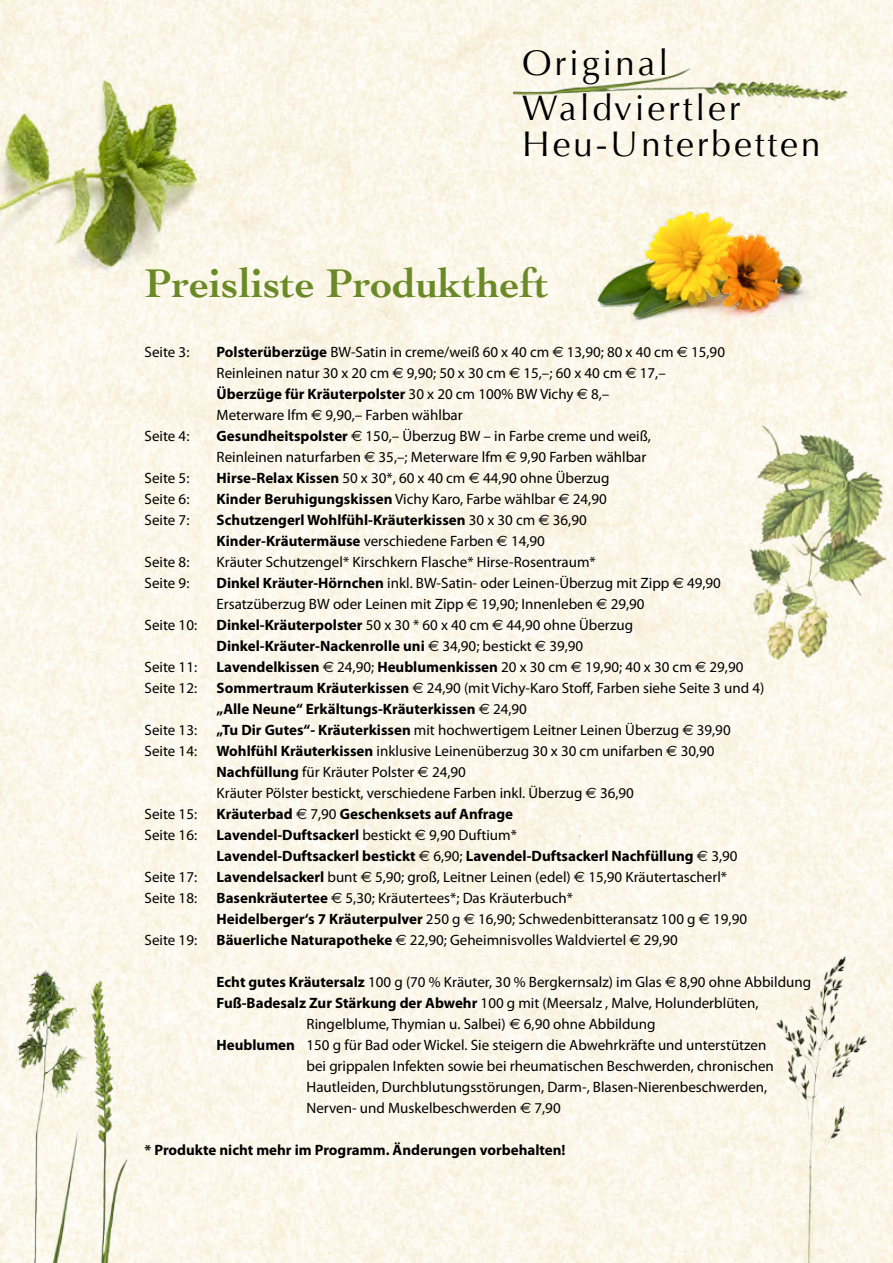
<style>
.page{position:relative;width:893px;height:1263px;background:#fff}
.page>*{position:absolute;margin:0;border:0;box-sizing:border-box;transform-origin:0 0}
.t1{font:700 42px "Cochin";color:#6a8a27}
.t2{font:35.55px/45.2px "Optima";letter-spacing:.08em;color:#000}
.t3{font:15px/21px "Myriad Pro";color:#000}
.t4{font:700 15px/21px "Myriad Pro";color:#000}
.s1{font-weight:700}
.s2{font-family:"Euro Sans"}
.s3{font-weight:400}
.s4{font-family:"Euro Sans";font-weight:400}
</style>
<div class="page">
<img style="left:0;top:0;width:893px;height:1263px">
<img style="left:0;top:62px;width:208px;height:213px">
<img style="left:513px;top:45px;width:356px;height:61px">
<img style="left:13px;top:951px;width:141px;height:312px">
<img style="left:773px;top:943px;width:115px;height:320px">
<img style="left:736px;top:403px;width:157px;height:282px">
<img style="left:590px;top:195px;width:227px;height:142px">
<h2 class="t2" style="left:522px;top:41px;width:220px">Original<br>Waldviertler</h2>
<h2 class="t2" style="left:522px;top:122px;width:300px">Heu-Unterbetten</h2>
<h1 class="t1" style="left:145px;top:258px;width:406px">Preisliste Produktheft</h1>
<p class="t3" style="left:145px;top:341px;width:46px">Seite 3:</p>
<p class="t3" style="left:217px;top:341px;width:510px"><span class="s1">Polsterüberzüge</span> BW-Satin in creme/weiß 60 x 40 cm <span class="s2">7</span> 13,90; 80 x 40 cm <span class="s2">7</span> 15,90<br>Reinleinen natur 30 x 20 cm <span class="s2">7</span> 9,90; 50 x 30 cm <span class="s2">7</span> 15,–; 60 x 40 cm <span class="s2">7</span> 17,– <span class="s1">Überzüge für Kräuterpolster</span> 30 x 20 cm 100% BW Vichy <span class="s2">7</span> 8,–<br>Meterware lfm <span class="s2">7</span> 9,90,– Farben wählbar</p>
<p class="t3" style="left:145px;top:425px;width:46px">Seite 4:</p>
<p class="t3" style="left:217px;top:425px;width:436px"><span class="s1">Gesundheitspolster</span> <span class="s2">7</span> 150,– Überzug BW – in Farbe creme und weiß,<br>Reinleinen naturfarben <span class="s2">7</span> 35,–; Meterware lfm <span class="s2">7</span> 9,90 Farben wählbar</p>
<p class="t3" style="left:145px;top:467px;width:46px">Seite 5:</p>
<p class="t3" style="left:217px;top:467px;width:395px"><span class="s1">Hirse-Relax Kissen</span> 50 x 30*, 60 x 40 cm <span class="s2">7</span> 44,90 ohne Überzug</p>
<p class="t3" style="left:145px;top:488px;width:46px">Seite 6:</p>
<p class="t3" style="left:217px;top:488px;width:392px"><span class="s1">Kinder Beruhigungskissen</span> Vichy Karo, Farbe wählbar <span class="s2">7</span> 24,90</p>
<p class="t3" style="left:145px;top:509px;width:46px">Seite 7:</p>
<p class="t4" style="left:217px;top:509px;width:372px">Schutzengerl Wohlfühl-Kräuterkissen <span class="s3">30 x 30 cm</span> <span class="s4">7</span> <span class="s3">36,90<br></span>Kinder-Kräutermäuse <span class="s3">verschiedene Farben</span> <span class="s4">7</span> <span class="s3">14,90</span></p>
<p class="t3" style="left:145px;top:551px;width:46px">Seite 8:</p>
<p class="t3" style="left:217px;top:551px;width:381px">Kräuter Schutzengel* Kirschkern Flasche* Hirse-Rosentraum*</p>
<p class="t3" style="left:145px;top:572px;width:46px">Seite 9:</p>
<p class="t3" style="left:217px;top:572px;width:506px"><span class="s1">Dinkel Kräuter-Hörnchen</span> inkl. BW-Satin- oder Leinen-Überzug mit Zipp <span class="s2">7</span> 49,90<br>Ersatzüberzug BW oder Leinen mit Zipp <span class="s2">7</span> 19,90; Innenleben <span class="s2">7</span> 29,90</p>
<p class="t3" style="left:145px;top:614px;width:54px">Seite 10:</p>
<p class="t4" style="left:217px;top:614px;width:418px">Dinkel-Kräuterpolster <span class="s3">50 x 30 * 60 x 40 cm</span> <span class="s4">7</span> <span class="s3">44,90 ohne Überzug<br></span>Dinkel-Kräuter-Nackenrolle uni <span class="s4">7</span> <span class="s3">34,90; bestickt</span> <span class="s4">7</span> <span class="s3">39,90</span></p>
<p class="t3" style="left:145px;top:656px;width:54px">Seite 11:</p>
<p class="t3" style="left:217px;top:656px;width:528px"><span class="s1">Lavendelkissen</span> <span class="s2">7</span> 24,90; <span class="s1">Heublumenkissen</span> 20 x 30 cm <span class="s2">7</span> 19,90; 40 x 30 cm <span class="s2">7</span> 29,90</p>
<p class="t3" style="left:145px;top:677px;width:54px">Seite 12:</p>
<p class="t4" style="left:217px;top:677px;width:549px">Sommertraum Kräuterkissen <span class="s4">7</span> <span class="s3">24,90 (mit Vichy-Karo Stoff, Farben siehe Seite 3 und 4) </span>„Alle Neune“ Erkältungs-Kräuterkissen <span class="s4">7</span> <span class="s3">24,90</span></p>
<p class="t3" style="left:145px;top:719px;width:54px">Seite 13:</p>
<p class="t3" style="left:217px;top:719px;width:516px"><span class="s1">„Tu Dir Gutes“- Kräuterkissen</span> mit hochwertigem Leitner Leinen Überzug <span class="s2">7</span> 39,90</p>
<p class="t3" style="left:145px;top:740px;width:54px">Seite 14:</p>
<p class="t3" style="left:217px;top:740px;width:499px"><span class="s1">Wohlfühl Kräuterkissen</span> inklusive Leinenüberzug 30 x 30 cm unifarben <span class="s2">7</span> 30,90<br><span class="s1">Nachfüllung</span> für Kräuter Polster <span class="s2">7</span> 24,90<br>Kräuter Pölster bestickt, verschiedene Farben inkl. Überzug <span class="s2">7</span> 36,90</p>
<p class="t3" style="left:145px;top:803px;width:54px">Seite 15:</p>
<p class="t4" style="left:217px;top:803px;width:298px">Kräuterbad <span class="s4">7</span> <span class="s3">7,90</span> Geschenksets auf Anfrage</p>
<p class="t3" style="left:145px;top:824px;width:54px">Seite 16:</p>
<p class="t4" style="left:217px;top:824px;width:522px">Lavendel-Duftsackerl <span class="s3">bestickt</span> <span class="s4">7</span> <span class="s3">9,90 Duftium*<br></span>Lavendel-Duftsackerl bestickt <span class="s4">7</span> <span class="s3">6,90;</span> Lavendel-Duftsackerl Nachfüllung <span class="s4">7</span> <span class="s3">3,90</span></p>
<p class="t3" style="left:145px;top:866px;width:54px">Seite 17:</p>
<p class="t3" style="left:217px;top:866px;width:512px"><span class="s1">Lavendelsackerl</span> bunt <span class="s2">7</span> 5,90; groß, Leitner Leinen (edel) <span class="s2">7</span> 15,90 Kräutertascherl*</p>
<p class="t3" style="left:145px;top:887px;width:54px">Seite 18:</p>
<p class="t3" style="left:217px;top:887px;width:532px"><span class="s1">Basenkräutertee</span> <span class="s2">7</span> 5,30; Kräutertees*; Das Kräuterbuch*<br><span class="s1">Heidelberger‘s 7 Kräuterpulver</span> 250 g <span class="s2">7</span> 16,90; Schwedenbitteransatz 100 g <span class="s2">7</span> 19,90</p>
<p class="t3" style="left:145px;top:929px;width:54px">Seite 19:</p>
<p class="t3" style="left:217px;top:929px;width:463px"><span class="s1">Bäuerliche Naturapotheke</span> <span class="s2">7</span> 22,90; Geheimnisvolles Waldviertel <span class="s2">7</span> 29,90</p>
<p class="t3" style="left:217px;top:971px;width:596px"><span class="s1">Echt gutes Kräutersalz</span> 100 g (70 % Kräuter, 30 % Bergkernsalz) im Glas <span class="s2">7</span> 8,90 ohne Abbildung</p>
<p class="t3" style="left:217px;top:992px;width:543px"><span class="s1">Fuß-Badesalz Zur Stärkung der Abwehr</span> 100 g mit (Meersalz , Malve, Holunderblüten,</p>
<p class="t3" style="left:307px;top:1013px;width:350px">Ringelblume, Thymian u. Salbei) <span class="s2">7</span> 6,90 ohne Abbildung</p>
<p class="t3" style="left:217px;top:1034px;width:551px"><span class="s1">Heublumen</span> 150 g für Bad oder Wickel. Sie steigern die Abwehrkräfte und unterstützen</p>
<p class="t3" style="left:307px;top:1055px;width:469px">bei grippalen Infekten sowie bei rheumatischen Beschwerden, chronischen</p>
<p class="t3" style="left:307px;top:1076px;width:462px">Hautleiden, Durchblutungsstörungen, Darm-, Blasen-Nierenbeschwerden,</p>
<p class="t3" style="left:307px;top:1097px;width:256px">Nerven- und Muskelbeschwerden <span class="s2">7</span> 7,90</p>
<p class="t4" style="left:145px;top:1139px;width:423px">* Produkte nicht mehr im Programm. Änderungen vorbehalten!</p>
</div>
